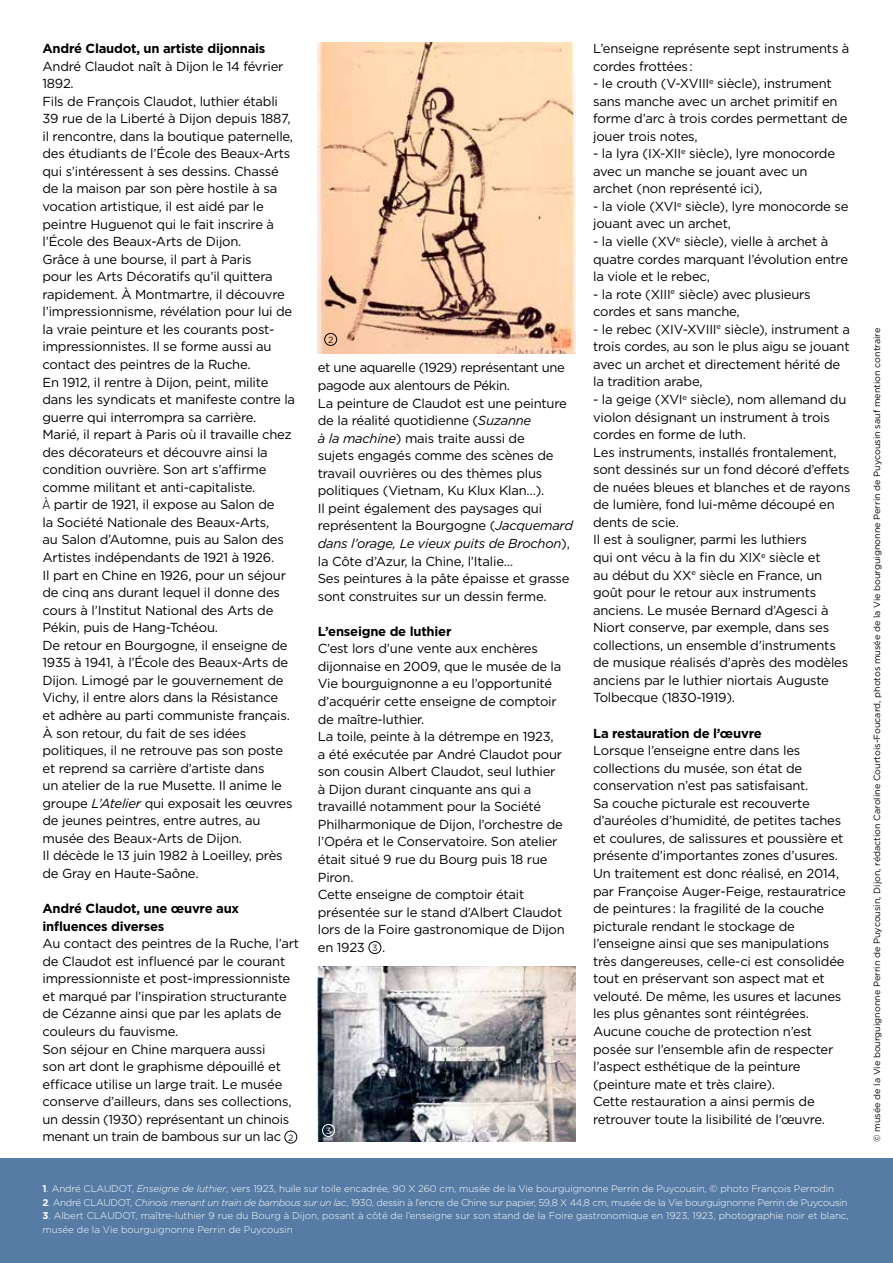
<style>
.page{position:relative;width:893px;height:1263px;background:#fff}
.page>*{position:absolute;margin:0;border:0;box-sizing:border-box;transform-origin:0 0}
.t1{font:13.05px/17.5px "Gotham";letter-spacing:-.015em;color:#000}
.t2{font:700 13.05px/17.5px "Gotham";letter-spacing:-.015em;color:#000}
.t3{font:300 9.75px/13.5px "Gotham";letter-spacing:-.01em;color:#fff}
.t4{font:300 9.75px "Gotham";letter-spacing:-.03em;color:#fff}
.t5{font:9px "Gotham";color:#000}
.t6{font:9px "Gotham";color:#1c1c1a}
.t7{font:9px "Gotham";color:#fff}
.s1{font-family:"DIN";font-weight:300}
.s2{font-style:italic}
.s3{font-size:9px;color:#1c1c1a}
.s4{font-weight:700}
</style>
<div class="page">
<div style="left:0;top:1158px;width:893px;height:105px;background:#567ca5"></div>
<div style="left:284px;top:1131px;width:13px;height:12px;border:1px solid #000;border-radius:50%"></div>
<div style="left:369px;top:941px;width:12px;height:13px;border:1px solid #000;border-radius:50%"></div>
<img style="left:318px;top:43px;width:257px;height:310px">
<div style="left:324px;top:333px;width:13px;height:13px;border:1px solid #000;border-radius:50%"></div>
<img style="left:318px;top:966px;width:257px;height:176px">
<div style="left:322px;top:1124px;width:13px;height:13px;border:1px solid #fff;border-radius:50%"></div>
<p class="t2" style="left:43px;top:39px;width:224px">André Claudot, un artiste dijonnais</p>
<p class="t1" style="left:43px;top:57px;width:254px">André Claudot naît à Dijon le 14 février 1892.<br>Fils de François Claudot, luthier établi 39 rue de la Liberté à Dijon depuis 1887, il rencontre, dans la boutique paternelle, des étudiants de l’École des Beaux-Arts qui s’intéressent à ses dessins. Chassé de la maison par son père hostile à sa vocation artistique, il est aidé par le peintre Huguenot qui le fait inscrire à l’École des Beaux-Arts de Dijon.<br>Grâce à une bourse, il part à Paris<br>pour les Arts Décoratifs qu’il quittera rapidement. À Montmartre, il découvre l’impressionnisme, révélation pour lui de la vraie peinture et les courants post&shy;impressionnistes. Il se forme aussi au contact des peintres de la Ruche.<br>En 1912, il rentre à Dijon, peint, milite dans les syndicats et manifeste contre la guerre qui interrompra sa carrière.<br>Marié, il repart à Paris où il travaille chez des décorateurs et découvre ainsi la condition ouvrière. Son art s’affirme comme militant et anti-capitaliste.<br><span class="s1">À</span> partir de 1921, il expose au Salon de<br>la Société Nationale des Beaux-Arts,<br>au Salon d’Automne, puis au Salon des Artistes indépendants de 1921 à 1926.<br>Il part en Chine en 1926, pour un séjour de cinq ans durant lequel il donne des cours à l’Institut National des Arts de Pékin, puis de Hang-Tchéou.<br>De retour en Bourgogne, il enseigne de 1935 à 1941, à l’École des Beaux-Arts de Dijon. Limogé par le gouvernement de Vichy, il entre alors dans la Résistance<br>et adhère au parti communiste français.<br>À son retour, du fait de ses idées politiques, il ne retrouve pas son poste et reprend sa carrière d’artiste dans<br>un atelier de la rue Musette. Il anime le groupe <span class="s2">L’Atelier</span> qui exposait les œuvres de jeunes peintres, entre autres, au musée des Beaux-Arts de Dijon.<br>Il décède le 13 juin 1982 à Loeilley, près de Gray en Haute-Saône.</p>
<p class="t2" style="left:43px;top:900px;width:198px">André Claudot, une œuvre aux influences diverses</p>
<p class="t1" style="left:43px;top:934px;width:258px">Au contact des peintres de la Ruche, l’art de Claudot est influencé par le courant impressionniste et post-impressionniste et marqué par l’inspiration structurante de Cézanne ainsi que par les aplats de couleurs du fauvisme.<br>Son séjour en Chine marquera aussi<br>son art dont le graphisme dépouillé et efficace utilise un large trait. Le musée conserve d’ailleurs, dans ses collections, un dessin (1930) représentant un chinois menant un train de bambous sur un lac <span class="s3">2</span></p>
<p class="t6" style="left:328px;top:334px;width:7px">2</p>
<p class="t1" style="left:318px;top:359px;width:257px">et une aquarelle (1929) représentant une pagode aux alentours de Pékin.<br>La peinture de Claudot est une peinture de la réalité quotidienne (<span class="s2">Suzanne<br>à la machine</span>) mais traite aussi de<br>sujets engagés comme des scènes de travail ouvrières ou des thèmes plus politiques (Vietnam, Ku Klux Klan…).<br>Il peint également des paysages qui représentent la Bourgogne (<span class="s2">Jacquemard dans l’orage, Le vieux puits de Brochon</span>), la Côte d’Azur, la Chine, l’Italie…<br>Ses peintures à la pâte épaisse et grasse sont construites sur un dessin ferme.</p>
<p class="t2" style="left:318px;top:622px;width:135px">L’enseigne de luthier</p>
<p class="t1" style="left:318px;top:640px;width:248px">C’est lors d’une vente aux enchères dijonnaise en 2009, que le musée de la Vie bourguignonne a eu l’opportunité d’acquérir cette enseigne de comptoir de maître-luthier.<br>La toile, peinte à la détrempe en 1923,<br>a été exécutée par André Claudot pour son cousin Albert Claudot, seul luthier à Dijon durant cinquante ans qui a travaillé notamment pour la Société Philharmonique de Dijon, l’orchestre de l’Opéra et le Conservatoire. Son atelier était situé 9 rue du Bourg puis 18 rue Piron.<br>Cette enseigne de comptoir était présentée sur le stand d’Albert Claudot lors de la Foire gastronomique de Dijon en 1923 <span class="s3">3</span> .</p>
<p class="t7" style="left:326px;top:1125px;width:7px">3</p>
<p class="t1" style="left:593px;top:39px;width:258px">L’enseigne représente sept instruments à cordes frottées :</p>
<p class="t1" style="left:593px;top:74px;width:256px">- le crouth (V-XVIII<sup>e</sup> siècle), instrument sans manche avec un archet primitif en forme d’arc à trois cordes permettant de jouer trois notes,</p>
<p class="t1" style="left:593px;top:145px;width:243px">- la lyra (IX-XII<sup>e</sup> siècle), lyre monocorde avec un manche se jouant avec un archet (non représenté ici),</p>
<p class="t1" style="left:593px;top:197px;width:257px">- la viole (XVI<sup>e</sup> siècle), lyre monocorde se jouant avec un archet,</p>
<p class="t1" style="left:593px;top:232px;width:256px">- la vielle (XV<sup>e</sup> siècle), vielle à archet à quatre cordes marquant l’évolution entre la viole et le rebec,</p>
<p class="t1" style="left:593px;top:285px;width:219px">- la rote (XIII<sup>e</sup> siècle) avec plusieurs cordes et sans manche,</p>
<p class="t1" style="left:593px;top:320px;width:259px">- le rebec (XIV-XVIII<sup>e</sup> siècle), instrument a trois cordes, au son le plus aigu se jouant avec un archet et directement hérité de la tradition arabe,</p>
<p class="t1" style="left:593px;top:390px;width:259px">- la geige (XVI<sup>e</sup> siècle), nom allemand du violon désignant un instrument à trois cordes en forme de luth.<br>Les instruments, installés frontalement, sont dessinés sur un fond décoré d’effets de nuées bleues et blanches et de rayons de lumière, fond lui-même découpé en dents de scie.<br>Il est à souligner, parmi les luthiers<br>qui ont vécu à la fin du XIX<sup>e</sup> siècle et<br>au début du XX<sup>e</sup> siècle en France, un goût pour le retour aux instruments anciens. Le musée Bernard d’Agesci à Niort conserve, par exemple, dans ses collections, un ensemble d’instruments de musique réalisés d’après des modèles anciens par le luthier niortais Auguste Tolbecque (1830-1919).</p>
<p class="t2" style="left:593px;top:724px;width:170px">La restauration de l’œuvre</p>
<p class="t1" style="left:593px;top:741px;width:254px">Lorsque l’enseigne entre dans les collections du musée, son état de conservation n’est pas satisfaisant.<br>Sa couche picturale est recouverte d’auréoles d’humidité, de petites taches et coulures, de salissures et poussière et présente d’importantes zones d’usures.<br>Un traitement est donc réalisé, en 2014, par Françoise Auger-Feige, restauratrice de peintures : la fragilité de la couche picturale rendant le stockage de l’enseigne ainsi que ses manipulations très dangereuses, celle-ci est consolidée tout en préservant son aspect mat et velouté. De même, les usures et lacunes les plus gênantes sont réintégrées.<br>Aucune couche de protection n’est posée sur l’ensemble afin de respecter l’aspect esthétique de la peinture (peinture mate et très claire).<br>Cette restauration a ainsi permis de retrouver toute la lisibilité de l’œuvre.</p>
<p class="t3" style="left:43px;top:1182px;width:793px"><span class="s4">1</span>. André CLAUDOT, <span class="s2">Enseigne de luthier</span>, vers 1923, huile sur toile encadrée, 90 X 260 cm, musée de la Vie bourguignonne Perrin de Puycousin, © photo François Perrodin</p>
<p class="t4" style="left:43px;top:1196px;width:806px"><span class="s4">2</span>. André CLAUDOT, <span class="s2">Chinois menant un train de bambous sur un lac</span>, 1930, dessin à l’encre de Chine sur papier, 59,8 X 44,8 cm, musée de la Vie bourguignonne Perrin de Puycousin</p>
<p class="t3" style="left:43px;top:1209px;width:808px"><span class="s4">3</span>. Albert CLAUDOT, maître-luthier 9 rue du Bourg à Dijon, posant à côté de l’enseigne sur son stand de la Foire gastronomique en 1923, 1923, photographie noir et blanc, musée de la Vie bourguignonne Perrin de Puycousin</p>
<p class="t5" style="left:871px;top:1142px;width:815px;rotate:-90deg">© musée de la Vie bourguignonne Perrin de Puycousin, Dijon, rédaction Caroline Courtois-Foucard, photos musée de la Vie bourguignonne Perrin de Puycousin sauf mention contraire</p>
</div>
